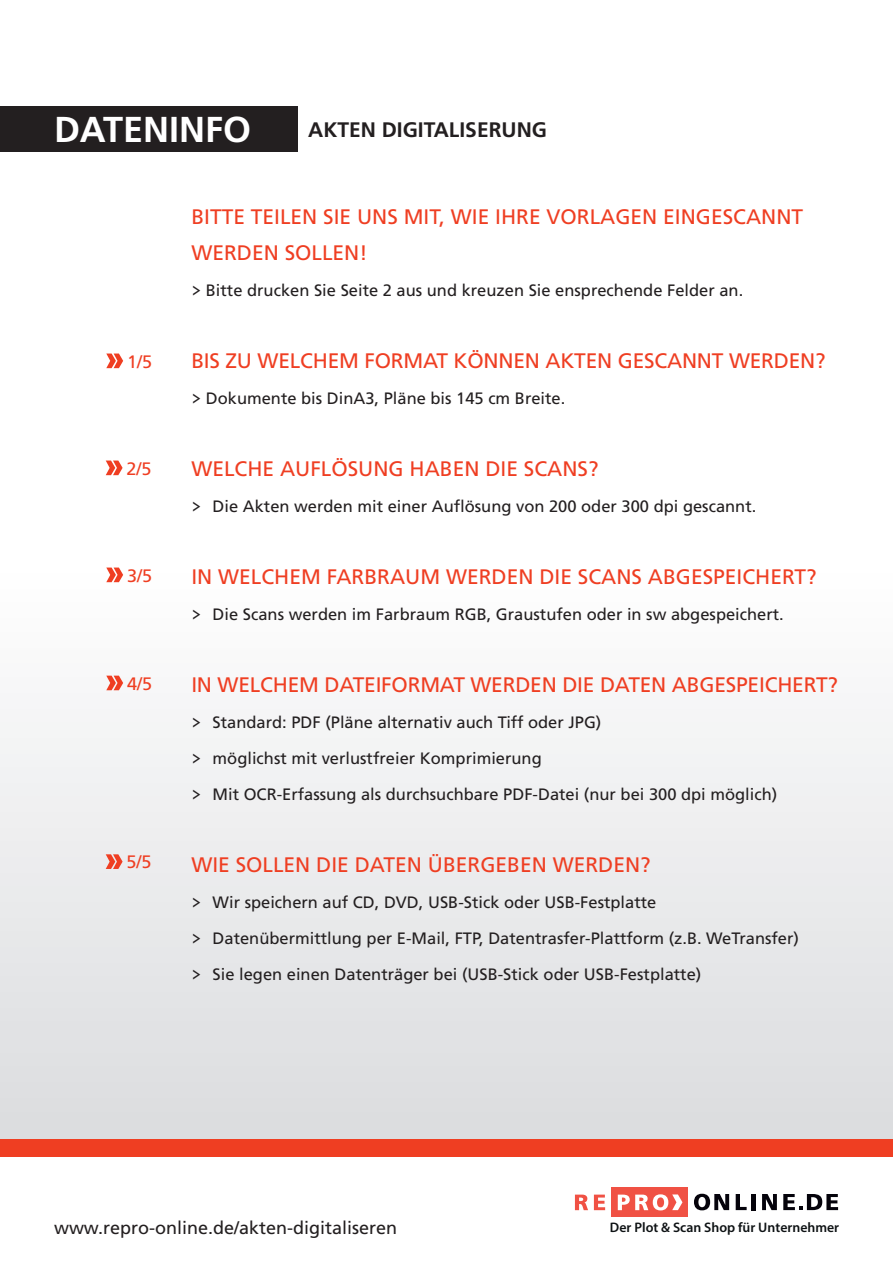
<style>
.page{position:relative;width:893px;height:1263px;background:#fff}
.page>*{position:absolute;margin:0;border:0;box-sizing:border-box;transform-origin:0 0}
.t1{font:700 36px "Frutiger";color:#fff}
.t2{font:21px/36px "Frutiger";color:#ef3e22}
.t3{font:700 21px "Frutiger";color:#231f20}
.t4{font:18px "Frutiger";color:#231f20}
.t5{font:18px "Frutiger";color:#ef3e22}
.t6{font:16.5px/36px "Frutiger";color:#231f20}
.t7{font:600 13.8px "Myriad Pro";color:#0e1214}
.s1{font-family:"OCRB10 Pitch BT"}
</style>
<div class="page">
<div style="left:0;top:463px;width:893px;height:677px;background:linear-gradient(to bottom,#fff,#dbdddf)"></div>
<div style="left:0;top:1140px;width:893px;height:17px;background:#ef3e22"></div>
<div style="left:611px;top:1188px;width:76px;height:29px;background:#f05144"></div>
<svg style="left:575px;top:1194px;width:13px;height:16px"></svg>
<svg style="left:594px;top:1194px;width:11px;height:16px"></svg>
<svg style="left:618px;top:1194px;width:64px;height:16px"></svg>
<svg style="left:694px;top:1194px;width:35px;height:16px"></svg>
<svg style="left:736px;top:1194px;width:11px;height:16px"></svg>
<hr style="left:751px;top:1194px;width:4px;height:16px;background:#05030b">
<svg style="left:762px;top:1194px;width:15px;height:16px"></svg>
<svg style="left:783px;top:1194px;width:55px;height:16px"></svg>
<div style="left:0;top:106px;width:298px;height:46px;background:#231f20"></div>
<svg style="left:106px;top:353px;width:17px;height:15px"></svg>
<svg style="left:106px;top:567px;width:17px;height:15px"></svg>
<svg style="left:106px;top:676px;width:17px;height:14px"></svg>
<svg style="left:106px;top:460px;width:17px;height:15px"></svg>
<svg style="left:106px;top:854px;width:17px;height:15px"></svg>
<h1 class="t1" style="left:54px;top:108px;width:199px">DATENINFO</h1>
<p class="t3" style="left:308px;top:118px;width:240px">AKTEN DIGITALISERUNG</p>
<p class="t2" style="left:191px;top:198px;width:613px">BITTE TEILEN SIE UNS MIT, WIE IHRE VORLAGEN EINGESCANNT<br>WERDEN SOLLEN!</p>
<p class="t6" style="left:191px;top:272px;width:553px"><span class="s1">&gt;</span> Bitte drucken Sie Seite 2 aus und kreuzen Sie ensprechende Felder an.</p>
<p class="t5" style="left:127px;top:351px;width:27px">1/5</p>
<p class="t2" style="left:191px;top:342px;width:636px">BIS ZU WELCHEM FORMAT KÖNNEN AKTEN GESCANNT WERDEN?</p>
<p class="t6" style="left:191px;top:380px;width:375px"><span class="s1">&gt;</span> Dokumente bis DinA3, Pläne bis 145 cm Breite.</p>
<p class="t5" style="left:126px;top:458px;width:27px">2/5</p>
<p class="t2" style="left:191px;top:450px;width:409px">WELCHE AUFLÖSUNG HABEN DIE SCANS?</p>
<p class="t6" style="left:191px;top:488px;width:566px"><span class="s1">&gt;</span> Die Akten werden mit einer Auflösung von 200 oder 300 dpi gescannt.</p>
<p class="t5" style="left:127px;top:565px;width:27px">3/5</p>
<p class="t2" style="left:191px;top:558px;width:627px">IN WELCHEM FARBRAUM WERDEN DIE SCANS ABGESPEICHERT?</p>
<p class="t6" style="left:191px;top:596px;width:594px"><span class="s1">&gt;</span> Die Scans werden im Farbraum RGB, Graustufen oder in sw abgespeichert.</p>
<p class="t5" style="left:127px;top:673px;width:27px">4/5</p>
<p class="t2" style="left:191px;top:666px;width:648px">IN WELCHEM DATEIFORMAT WERDEN DIE DATEN ABGESPEICHERT?</p>
<p class="t6" style="left:191px;top:704px;width:587px"><span class="s1">&gt;</span> Standard: PDF (Pläne alternativ auch Tiff oder JPG)<br><span class="s1">&gt;</span> möglichst mit verlustfreier Komprimierung<br><span class="s1">&gt;</span> Mit OCR-Erfassung als durchsuchbare PDF-Datei (nur bei 300 dpi möglich)</p>
<p class="t5" style="left:126px;top:851px;width:27px">5/5</p>
<p class="t2" style="left:191px;top:846px;width:461px">WIE SOLLEN DIE DATEN ÜBERGEBEN WERDEN?</p>
<p class="t6" style="left:191px;top:884px;width:609px"><span class="s1">&gt;</span> Wir speichern auf CD, DVD, USB-Stick oder USB-Festplatte<br><span class="s1">&gt;</span> Datenübermittlung per E-Mail, FTP, Datentrasfer-Plattform (z.B. WeTransfer) <span class="s1">&gt;</span> Sie legen einen Datenträger bei (USB-Stick oder USB-Festplatte)</p>
<p class="t4" style="left:54px;top:1217px;width:345px">www.repro-online.de/akten-digitaliseren</p>
<p class="t7" style="left:610px;top:1219px;width:231px">Der Plot &amp; Scan Shop für Unternehmer</p>
</div>
